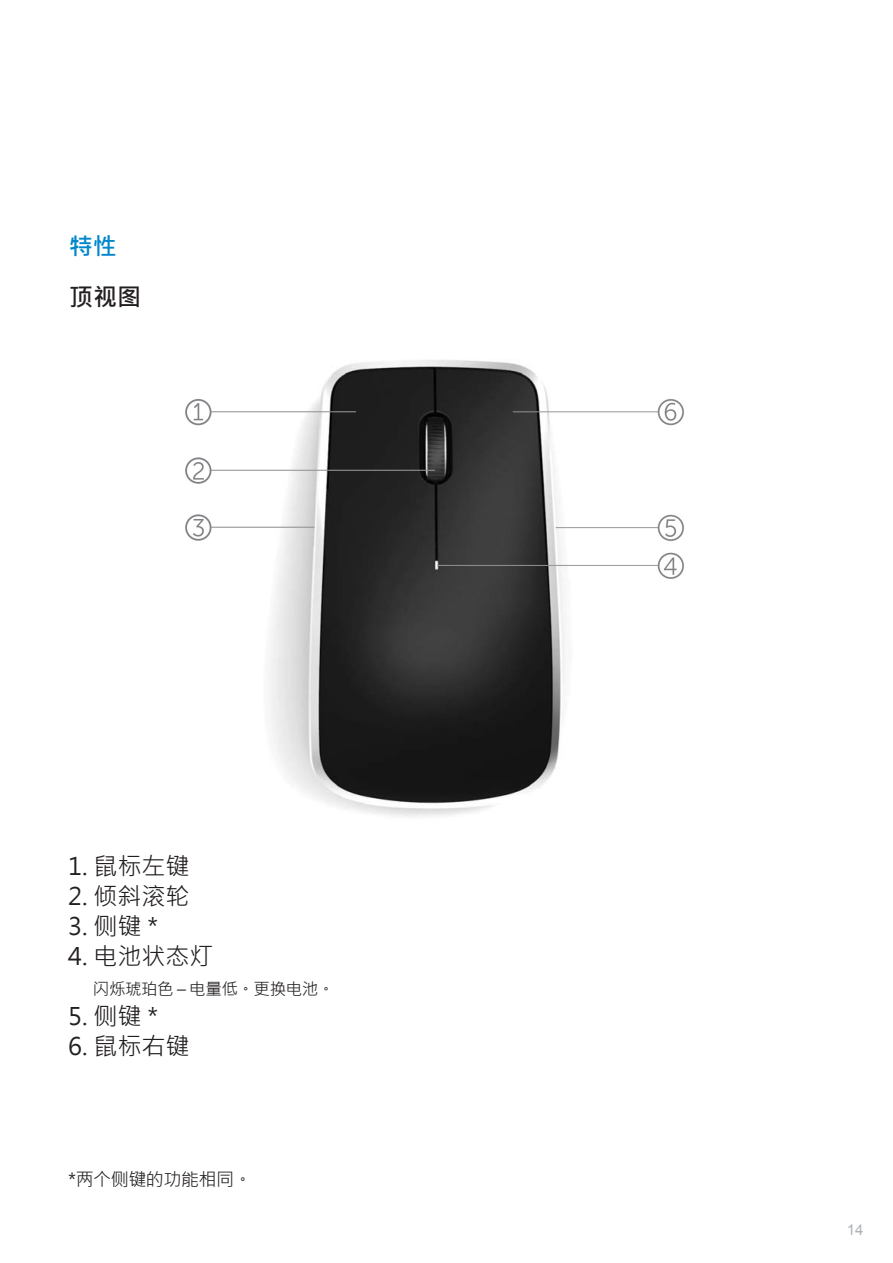
<style>
.page{position:relative;width:893px;height:1263px;background:#fff}
.page>*{position:absolute;margin:0;border:0;box-sizing:border-box;transform-origin:0 0}
.t1{font:24px "Microsoft Jheng Hei";color:#231f20}
.t2{font:700 24px "Microsoft Jheng Hei";color:#231f20}
.t3{font:700 24px "Microsoft Jheng Hei";color:#0087cb}
.t4{font:18px "Microsoft Jheng Hei";letter-spacing:-.025em;color:#231f20}
.t5{font:16.5px "Microsoft Jheng Hei";letter-spacing:-.025em;color:#231f20}
.t6{font:15px "Arial";color:#aeb3b8}
.s1{font-style:inherit}
</style>
<div class="page">
<img style="left:185px;top:360px;width:499px;height:457px">
<p class="t3" style="left:69px;top:231px;width:49px">特性</p>
<p class="t2" style="left:69px;top:282px;width:73px">顶视图</p>
<p class="t1" style="left:68px;top:851px;width:123px">1. 鼠标左键</p>
<p class="t1" style="left:68px;top:881px;width:123px">2. 倾斜滚轮</p>
<p class="t1" style="left:68px;top:911px;width:92px">3. 侧键 *</p>
<p class="t1" style="left:68px;top:941px;width:147px">4. 电池状态灯</p>
<p class="t5" style="left:93px;top:978px;width:243px">闪烁琥珀色 – 电量低。更换电池。</p>
<p class="t1" style="left:68px;top:1001px;width:92px">5. 侧键 *</p>
<p class="t1" style="left:68px;top:1031px;width:123px">6. 鼠标右键</p>
<p class="t4" style="left:68px;top:1168px;width:185px">*两个侧键的功能相同。</p>
<p class="t6" style="left:847px;top:1220px;width:18px">1<span class="s1">4</span></p>
</div>
